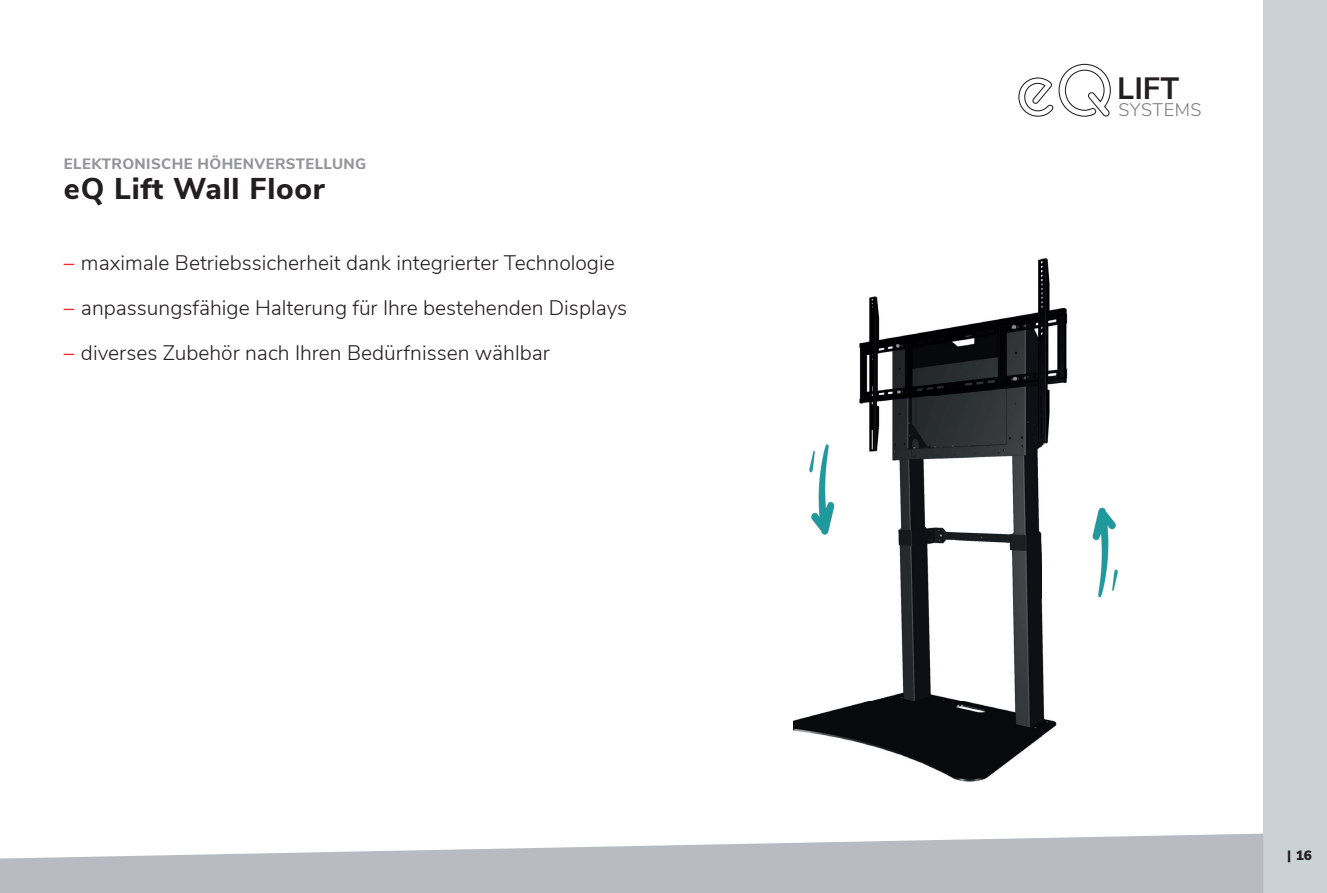
<style>
.page{position:relative;width:1327px;height:893px;background:#fff}
.page>*{position:absolute;margin:0;border:0;box-sizing:border-box;transform-origin:0 0}
.t1{font:700 30.75px "Nunito Sans";color:#231f20}
.t2{font:800 30px "Nunito Sans";letter-spacing:.025em;color:#231f20}
.t3{font:300 21px "Nunito Sans";color:#231f20}
.t4{font:300 18.15px "Nunito Sans";letter-spacing:.025em;color:#76787b}
.t5{font:800 15px "Nunito Sans";letter-spacing:.025em;color:#939598}
.t6{font:900 13.5px "Nunito Sans";color:#231f20}
.s1{font-weight:600;color:#ee2d2d}
</style>
<div class="page">
<div style="left:1263px;top:0;width:64px;height:893px;background:#cbd2d5"></div>
<img style="left:793px;top:258px;width:325px;height:524px">
<svg style="left:1018px;top:64px;width:93px;height:53px"></svg>
<svg style="left:0;top:834px;width:1263px;height:59px;fill:#b8bbc2"></svg>
<p class="t5" style="left:64px;top:153px;width:304px">ELEKTRONISCHE HÖHENVERSTELLUNG</p>
<h2 class="t2" style="left:64px;top:167px;width:262px">eQ Lift Wall Floor</h2>
<p class="t3" style="left:64px;top:247px;width:552px"><span class="s1">–</span> maximale Betriebssicherheit dank integrierter Technologie</p>
<p class="t3" style="left:64px;top:292px;width:565px"><span class="s1">–</span> anpassungsfähige Halterung für Ihre bestehenden Displays</p>
<p class="t3" style="left:64px;top:337px;width:487px"><span class="s1">–</span> diverses Zubehör nach Ihren Bedürfnissen wählbar</p>
<h1 class="t1" style="left:1117px;top:66px;width:63px">LIFT</h1>
<p class="t4" style="left:1118px;top:97px;width:85px">SYSTEMS</p>
<p class="t6" style="left:1287px;top:845px;width:26px">| 16</p>
</div>
